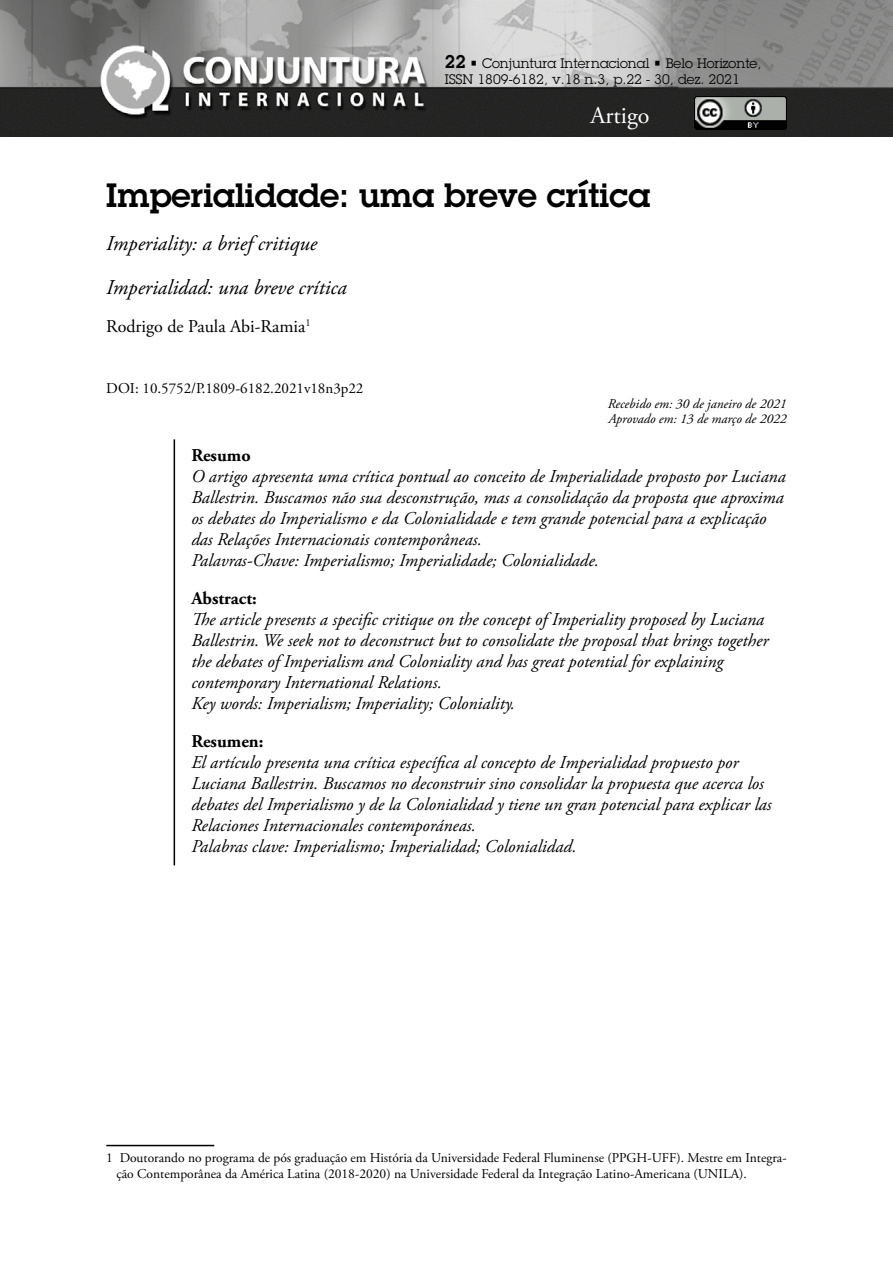
<style>
.page{position:relative;width:893px;height:1263px;background:#fff}
.page>*{position:absolute;margin:0;border:0;box-sizing:border-box;transform-origin:0 0}
._1_Titulo_artigo{font:600 33px "Lubalin Graph Std";color:#000}
.t1{font:24px "Adobe Garamond Pro";color:#fff}
._1__Titulo_em_ingles{font:italic 21px "Adobe Garamond Pro";color:#000}
.Texto_Resumo{font:italic 18px/21px "Adobe Garamond Pro";color:#000}
.Autor{font:18px "Adobe Garamond Pro";color:#000}
.Resumo_Abstract{font:700 18px "Adobe Garamond Pro";color:#000}
.DOI{font:15px "Adobe Garamond Pro";color:#000}
.Referencias_bibliogr{font:13.5px/16.2px "Adobe Garamond Pro";color:#000}
.t2{font:13.5px/16.2px "Lubalin Graph Std";color:#000}
.Recebimento_e_aprova{font:italic 13.5px "Adobe Garamond Pro";color:#000}
.s1{font-weight:600;font-size:18px}
</style>
<div class="page">
<hr style="left:174px;top:439px;width:1px;height:426px;background:#000">
<hr style="left:106px;top:1145px;width:108px;height:1px;background:#000">
<img style="left:0;top:0;width:893px;height:137px">
<img style="left:694px;top:97px;width:93px;height:32px">
<p class="t2" style="left:445px;top:55px;width:318px"><span class="s1">22</span> • Conjuntura Internacional • Belo Horizonte,<br>ISSN 1809-6182, v.18 n.3, p.22 - 30, dez. 2021</p>
<p class="t1" style="left:590px;top:101px;width:61px">Artigo</p>
<p class="_1_Titulo_artigo" style="left:106px;top:173px;width:546px">Imperialidade: uma breve crítica</p>
<p class="_1__Titulo_em_ingles" style="left:106px;top:231px;width:212px">Imperiality: a brief critique</p>
<p class="_1__Titulo_em_ingles" style="left:106px;top:274px;width:242px">Imperialidad: una breve crítica</p>
<p class="Autor" style="left:106px;top:316px;width:206px">Rodrigo de Paula Abi-Ramia<sup>1</sup></p>
<p class="DOI" style="left:106px;top:379px;width:259px">DOI: 10.5752/P.1809-6182.2021v18n3p22</p>
<p class="Recebimento_e_aprova" style="left:608px;top:395px;width:180px">Recebido em: 30 de janeiro de 2021</p>
<p class="Recebimento_e_aprova" style="left:608px;top:410px;width:180px">Aprovado em: 13 de março de 2022</p>
<p class="Resumo_Abstract" style="left:191px;top:445px;width:61px">Resumo</p>
<p class="Texto_Resumo" style="left:191px;top:466px;width:596px">O artigo apresenta uma crítica pontual ao conceito de Imperialidade proposto por Luciana Ballestrin. Buscamos não sua desconstrução, mas a consolidação da proposta que aproxima os debates do Imperialismo e da Colonialidade e tem grande potencial para a explicação das Relações Internacionais contemporâneas.</p>
<p class="Texto_Resumo" style="left:191px;top:550px;width:409px">Palavras-Chave: Imperialismo; Imperialidade; Colonialidade.</p>
<p class="Resumo_Abstract" style="left:191px;top:588px;width:67px">Abstract:</p>
<p class="Texto_Resumo" style="left:191px;top:609px;width:579px">The article presents a specific critique on the concept of Imperiality proposed by Luciana Ballestrin. We seek not to deconstruct but to consolidate the proposal that brings together the debates of Imperialism and Coloniality and has great potential for explaining contemporary International Relations.</p>
<p class="Texto_Resumo" style="left:191px;top:693px;width:325px">Key words: Imperialism; Imperiality; Coloniality.</p>
<p class="Resumo_Abstract" style="left:191px;top:731px;width:74px">Resumen:</p>
<p class="Texto_Resumo" style="left:191px;top:752px;width:582px">El artículo presenta una crítica específica al concepto de Imperialidad propuesto por Luciana Ballestrin. Buscamos no deconstruir sino consolidar la propuesta que acerca los debates del Imperialismo y de la Colonialidad y tiene un gran potencial para explicar las Relaciones Internacionales contemporáneas.</p>
<p class="Texto_Resumo" style="left:191px;top:836px;width:387px">Palabras clave: Imperialismo; Imperialidad; Colonialidad.</p>
<p class="Referencias_bibliogr" style="left:116px;top:1150px;width:672px;text-indent:-10px">1 Doutorando no programa de pós graduação em História da Universidade Federal Fluminense (PPGH-UFF). Mestre em Integra&shy;ção Contemporânea da América Latina (2018-2020) na Universidade Federal da Integração Latino-Americana (UNILA).</p>
</div>
